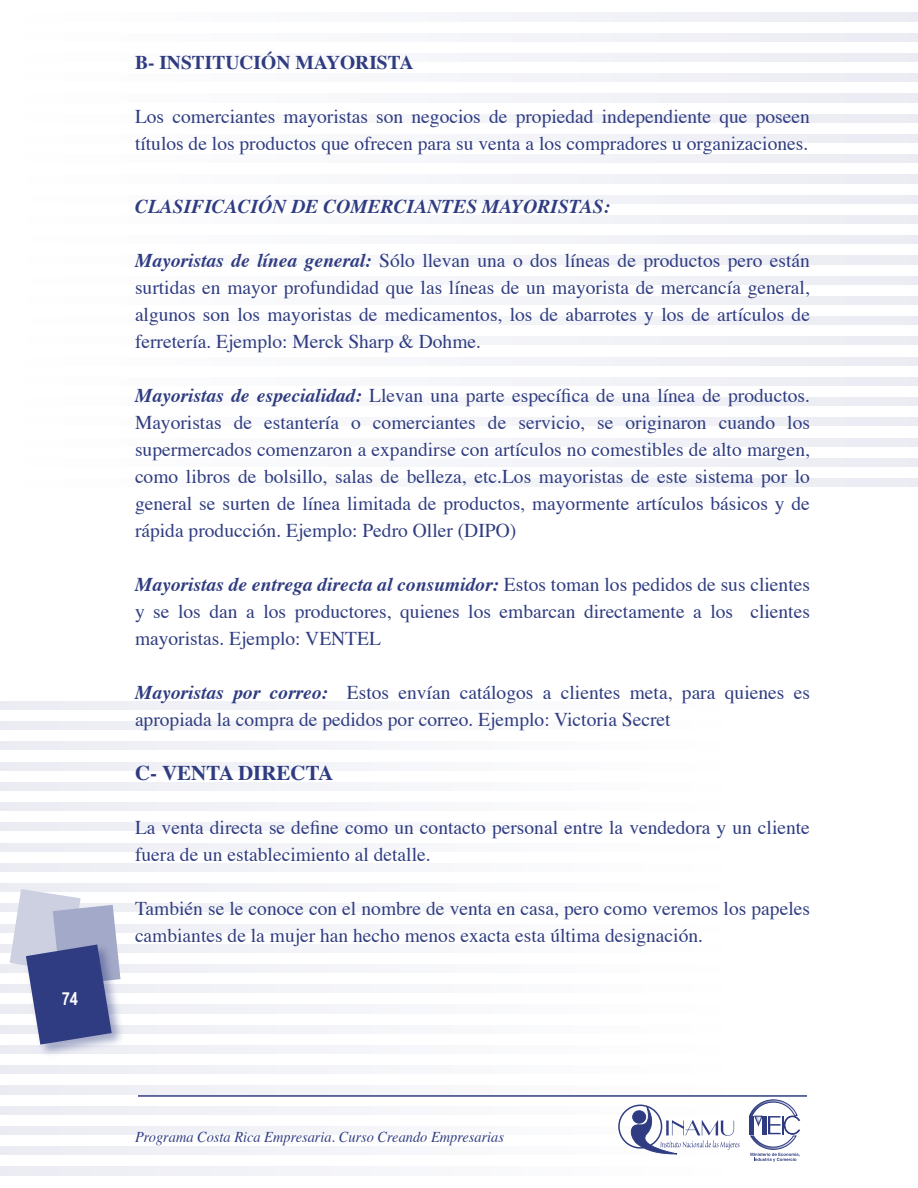
<style>
.page{position:relative;width:918px;height:1188px;background:#fff}
.page>*{position:absolute;margin:0;border:0;box-sizing:border-box;transform-origin:0 0}
.Cuerpo{font:700 21px "Times";color:#2f3c81}
.Cuerpo-2{font:19.5px/27px "Times";color:#2f3c81}
.Cuerpo-3{font:italic 700 19.5px "Times";color:#2f3c81}
.t1{font:700 19.5px "Times";color:#2f3c81}
.t2{font:700 18px "Arial Narrow";color:#fff}
.t3{font:italic 15px "Times";color:#2f3c81;scale:.96 1}
.s1{font-weight:700;font-style:italic}
</style>
<div class="page">
<div style="left:0;top:13px;width:918px;height:8px;background:#f5f6f9"></div>
<div style="left:0;top:33px;width:918px;height:8px;background:#f5f6f9"></div>
<div style="left:0;top:53px;width:918px;height:9px;background:#f5f6f9"></div>
<div style="left:0;top:74px;width:918px;height:8px;background:#f5f6f9"></div>
<div style="left:0;top:94px;width:918px;height:8px;background:#f5f6f9"></div>
<div style="left:0;top:114px;width:918px;height:8px;background:#f5f6f9"></div>
<div style="left:0;top:134px;width:918px;height:9px;background:#f5f6f9"></div>
<div style="left:0;top:155px;width:918px;height:8px;background:#f5f6f9"></div>
<div style="left:0;top:175px;width:918px;height:8px;background:#f5f6f9"></div>
<div style="left:0;top:195px;width:918px;height:8px;background:#f5f6f9"></div>
<div style="left:0;top:215px;width:918px;height:9px;background:#f5f6f9"></div>
<div style="left:0;top:236px;width:918px;height:8px;background:#f5f6f9"></div>
<div style="left:0;top:256px;width:918px;height:8px;background:#f5f6f9"></div>
<div style="left:0;top:276px;width:918px;height:8px;background:#f5f6f9"></div>
<div style="left:0;top:296px;width:918px;height:9px;background:#f5f6f9"></div>
<div style="left:0;top:317px;width:918px;height:8px;background:#f5f6f9"></div>
<div style="left:0;top:337px;width:918px;height:8px;background:#f5f6f9"></div>
<div style="left:0;top:357px;width:918px;height:8px;background:#f5f6f9"></div>
<div style="left:0;top:377px;width:918px;height:8px;background:#f5f6f9"></div>
<div style="left:0;top:398px;width:918px;height:8px;background:#f5f6f9"></div>
<div style="left:0;top:418px;width:918px;height:8px;background:#f5f6f9"></div>
<div style="left:0;top:438px;width:918px;height:8px;background:#f5f6f9"></div>
<div style="left:0;top:458px;width:918px;height:8px;background:#f5f6f9"></div>
<div style="left:0;top:479px;width:918px;height:8px;background:#f5f6f9"></div>
<div style="left:0;top:1167px;width:738px;height:8px;background:#f5f5f9"></div>
<div style="left:0;top:1147px;width:738px;height:8px;background:#f3f4f8"></div>
<div style="left:0;top:1126px;width:738px;height:9px;background:#f3f4f8"></div>
<div style="left:0;top:1106px;width:738px;height:8px;background:#f3f4f8"></div>
<div style="left:0;top:1086px;width:738px;height:8px;background:#f5f5f9"></div>
<div style="left:0;top:1066px;width:738px;height:8px;background:#f5f5f9"></div>
<div style="left:0;top:1045px;width:738px;height:9px;background:#f6f7fa"></div>
<div style="left:0;top:1025px;width:738px;height:8px;background:#f6f7fa"></div>
<div style="left:0;top:1005px;width:738px;height:8px;background:#f6f7fa"></div>
<div style="left:0;top:985px;width:738px;height:8px;background:#f6f7fa"></div>
<div style="left:0;top:964px;width:738px;height:9px;background:#f6f7fa"></div>
<div style="left:0;top:944px;width:738px;height:8px;background:#f6f7fa"></div>
<div style="left:0;top:924px;width:738px;height:8px;background:#f6f7fa"></div>
<div style="left:0;top:904px;width:738px;height:8px;background:#f6f7fa"></div>
<div style="left:0;top:884px;width:738px;height:8px;background:#f5f6f9"></div>
<div style="left:0;top:863px;width:738px;height:8px;background:#f5f5f9"></div>
<div style="left:0;top:843px;width:738px;height:8px;background:#f5f5f9"></div>
<div style="left:0;top:823px;width:738px;height:8px;background:#f5f5f9"></div>
<div style="left:0;top:803px;width:738px;height:8px;background:#f5f5f9"></div>
<div style="left:0;top:782px;width:738px;height:8px;background:#f5f5f9"></div>
<div style="left:0;top:762px;width:738px;height:8px;background:#f5f5f9"></div>
<div style="left:0;top:742px;width:738px;height:8px;background:#f5f5f9"></div>
<div style="left:0;top:722px;width:738px;height:8px;background:#f5f5f9"></div>
<div style="left:0;top:701px;width:738px;height:8px;background:#f5f5f9"></div>
<div style="left:618px;top:1105px;width:44px;height:44px;border:1px solid #2f3c81;border-radius:50%"></div>
<svg style="left:629px;top:1106px;width:111px;height:49px"></svg>
<svg style="left:749px;top:1099px;width:51px;height:63px"></svg>
<hr style="left:138px;top:1095px;width:669px;height:2px;background:#2f3c81">
<div style="left:22px;top:941px;width:104px;height:118px;background:#2f3c81;opacity:.45"></div>
<svg style="left:10px;top:889px;width:111px;height:156px"></svg>
<p class="t2" style="left:62px;top:988px;width:18px">74</p>
<p class="t1" style="left:135px;top:43px;width:280px">B- INSTITUCIÓN MAYORISTA</p>
<p class="Cuerpo-2" style="left:135px;top:101px;width:676px">Los comerciantes mayoristas son negocios de propiedad independiente que poseen títulos de los productos que ofrecen para su venta a los compradores u organizaciones.</p>
<p class="Cuerpo-3" style="left:135px;top:188px;width:477px">CLASIFICACIÓN DE COMERCIANTES MAYORISTAS:</p>
<p class="Cuerpo-2" style="left:135px;top:245px;width:677px;text-align:justify"><span class="s1">Mayoristas de línea general:</span> Sólo llevan una o dos líneas de productos pero están surtidas en mayor profundidad que las líneas de un mayorista de mercancía general, algunos son los mayoristas de medicamentos, los de abarrotes y los de artículos de ferretería. Ejemplo: Merck Sharp &amp; Dohme.</p>
<p class="Cuerpo-2" style="left:135px;top:380px;width:677px;text-align:justify"><span class="s1">Mayoristas de especialidad:</span> Llevan una parte específica de una línea de productos.<br>Mayoristas de estantería o comerciantes de servicio, se originaron cuando los supermercados comenzaron a expandirse con artículos no comestibles de alto margen, como libros de bolsillo, salas de belleza, etc.Los mayoristas de este sistema por lo general se surten de línea limitada de productos, mayormente artículos básicos y de rápida producción. Ejemplo: Pedro Oller (DIPO)</p>
<p class="Cuerpo-2" style="left:135px;top:569px;width:677px;text-align:justify"><span class="s1">Mayoristas de entrega directa al consumidor:</span> Estos toman los pedidos de sus clientes y se los dan a los productores, quienes los embarcan directamente a los clientes mayoristas. Ejemplo: VENTEL</p>
<p class="Cuerpo-2" style="left:135px;top:677px;width:677px"><span class="s1">Mayoristas por correo:</span> Estos envían catálogos a clientes meta, para quienes es apropiada la compra de pedidos por correo. Ejemplo: Victoria Secret</p>
<p class="Cuerpo" style="left:135px;top:752px;width:200px">C- VENTA DIRECTA</p>
<p class="Cuerpo-2" style="left:135px;top:812px;width:676px">La venta directa se define como un contacto personal entre la vendedora y un cliente fuera de un establecimiento al detalle.</p>
<p class="Cuerpo-2" style="left:135px;top:893px;width:677px">También se le conoce con el nombre de venta en casa, pero como veremos los papeles cambiantes de la mujer han hecho menos exacta esta última designación.</p>
<p class="t3" style="left:135px;top:1123px;width:386px">Programa Costa Rica Empresaria. Curso Creando Empresarias</p>
</div>
